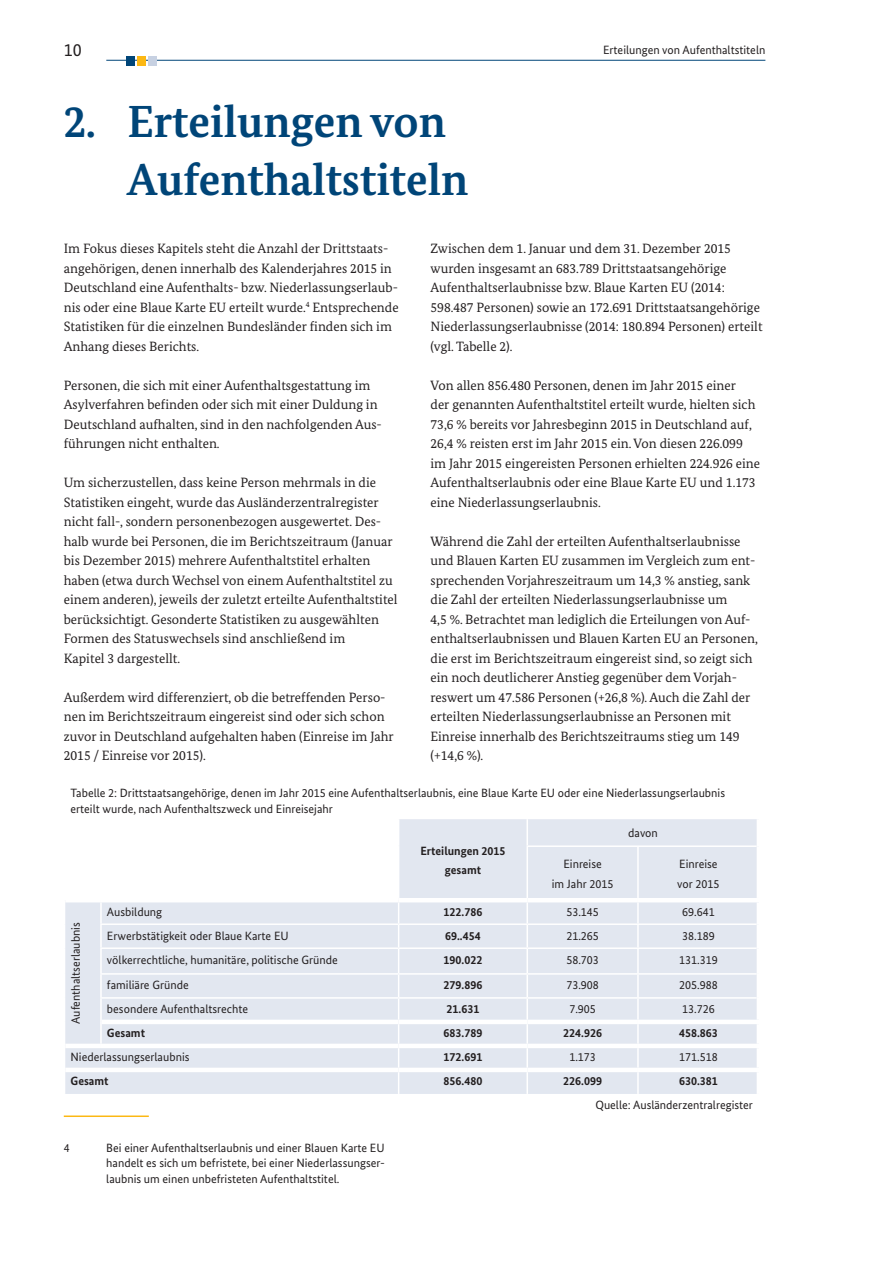
<style>
.page{position:relative;width:893px;height:1263px;background:#fff}
.page>*{position:absolute;margin:0;border:0;box-sizing:border-box;transform-origin:0 0}
.t1{font:700 45px/58.5px "Bundes Serif";color:#004578}
.t2{font:18px "Bundes Sans";color:#231f20}
.t3{font:13.5px/19.5px "Bundes Serif";color:#231f20}
.t4{font:12px/15.8px "Bundes Sans";color:#231f20;text-align:justify}
.t5{font:700 12px/19.5px "Bundes Sans";color:#231f20;text-align:center}
</style>
<div class="page">
<hr style="left:106px;top:60px;width:659px;height:1px;background:#004578">
<div style="left:126px;top:56px;width:9px;height:9px;background:#004578"></div>
<div style="left:137px;top:56px;width:9px;height:9px;background:#fcb814"></div>
<div style="left:148px;top:56px;width:9px;height:9px;background:#c7d1e2"></div>
<hr style="left:64px;top:1115px;width:85px;height:2px;background:#fcb814">
<div style="left:399px;top:819px;width:358px;height:275px;background:#e2e7f0"></div>
<hr style="left:526px;top:819px;width:2px;height:26px;background:#fff">
<hr style="left:526px;top:845px;width:112px;height:2px;background:#fff">
<hr style="left:526px;top:847px;width:2px;height:51px;background:#fff">
<hr style="left:638px;top:845px;width:119px;height:2px;background:#fff">
<hr style="left:637px;top:847px;width:2px;height:51px;background:#fff">
<hr style="left:526px;top:902px;width:2px;height:21px;background:#fff">
<hr style="left:637px;top:902px;width:2px;height:21px;background:#fff">
<hr style="left:399px;top:923px;width:128px;height:2px;background:#fff">
<hr style="left:527px;top:923px;width:111px;height:2px;background:#fff">
<hr style="left:526px;top:925px;width:2px;height:22px;background:#fff">
<hr style="left:638px;top:923px;width:119px;height:2px;background:#fff">
<hr style="left:637px;top:925px;width:2px;height:22px;background:#fff">
<hr style="left:399px;top:947px;width:128px;height:2px;background:#fff">
<hr style="left:527px;top:947px;width:111px;height:2px;background:#fff">
<hr style="left:526px;top:949px;width:2px;height:24px;background:#fff">
<hr style="left:638px;top:947px;width:119px;height:2px;background:#fff">
<hr style="left:637px;top:949px;width:2px;height:24px;background:#fff">
<hr style="left:399px;top:973px;width:128px;height:2px;background:#fff">
<hr style="left:527px;top:973px;width:111px;height:2px;background:#fff">
<hr style="left:526px;top:975px;width:2px;height:22px;background:#fff">
<hr style="left:638px;top:973px;width:119px;height:2px;background:#fff">
<hr style="left:637px;top:975px;width:2px;height:22px;background:#fff">
<hr style="left:399px;top:997px;width:128px;height:2px;background:#fff">
<hr style="left:527px;top:997px;width:111px;height:2px;background:#fff">
<hr style="left:526px;top:999px;width:2px;height:21px;background:#fff">
<hr style="left:638px;top:997px;width:119px;height:2px;background:#fff">
<hr style="left:637px;top:999px;width:2px;height:21px;background:#fff">
<hr style="left:526px;top:1024px;width:2px;height:20px;background:#fff">
<hr style="left:637px;top:1024px;width:2px;height:20px;background:#fff">
<hr style="left:526px;top:1048px;width:2px;height:20px;background:#fff">
<hr style="left:637px;top:1048px;width:2px;height:20px;background:#fff">
<div style="left:65px;top:902px;width:333px;height:192px;background:#e2e7f0"></div>
<hr style="left:526px;top:1072px;width:2px;height:22px;background:#fff">
<hr style="left:637px;top:1072px;width:2px;height:22px;background:#fff">
<hr style="left:399px;top:898px;width:128px;height:4px;background:#fff">
<hr style="left:527px;top:898px;width:111px;height:4px;background:#fff">
<hr style="left:638px;top:898px;width:123px;height:4px;background:#fff">
<hr style="left:65px;top:1068px;width:36px;height:4px;background:#fff">
<hr style="left:101px;top:1068px;width:298px;height:4px;background:#fff">
<hr style="left:399px;top:1068px;width:128px;height:4px;background:#fff">
<hr style="left:527px;top:1068px;width:111px;height:4px;background:#fff">
<hr style="left:638px;top:1068px;width:123px;height:4px;background:#fff">
<hr style="left:102px;top:1020px;width:297px;height:4px;background:#fff">
<hr style="left:399px;top:1020px;width:128px;height:4px;background:#fff">
<hr style="left:527px;top:1020px;width:111px;height:4px;background:#fff">
<hr style="left:638px;top:1020px;width:123px;height:4px;background:#fff">
<hr style="left:101px;top:1044px;width:298px;height:4px;background:#fff">
<hr style="left:399px;top:1044px;width:128px;height:4px;background:#fff">
<hr style="left:527px;top:1044px;width:111px;height:4px;background:#fff">
<hr style="left:638px;top:1044px;width:123px;height:4px;background:#fff">
<hr style="left:65px;top:1044px;width:36px;height:4px;background:#fff">
<h2 class="t2" style="left:64px;top:39px;width:19px">10</h2>
<p class="t4" style="left:603px;top:42px;width:164px">Erteilungen von Aufenthaltstiteln</p>
<p class="t1" style="left:128px;top:91px;width:342px;text-indent:-64px">2. Erteilungen von<br>Aufenthaltstiteln</p>
<p class="t3" style="left:64px;top:239px;width:336px">Im Fokus dieses Kapitels steht die Anzahl der Drittstaats&shy;angehörigen, denen innerhalb des Kalenderjahres 2015 in Deutschland eine Aufenthalts- bzw. Niederlassungserlaub&shy;nis oder eine Blaue Karte EU erteilt wurde.<sup>4</sup> Entsprechende Statistiken für die einzelnen Bundesländer finden sich im Anhang dieses Berichts.</p>
<p class="t3" style="left:64px;top:375px;width:320px">Personen, die sich mit einer Aufenthaltsgestattung im Asylverfahren befinden oder sich mit einer Duldung in Deutschland aufhalten, sind in den nachfolgenden Aus&shy;führungen nicht enthalten.</p>
<p class="t3" style="left:64px;top:473px;width:335px">Um sicherzustellen, dass keine Person mehrmals in die Statistiken eingeht, wurde das Ausländerzentralregister nicht fall-, sondern personenbezogen ausgewertet. Des&shy;halb wurde bei Personen, die im Berichtszeitraum (Januar bis Dezember 2015) mehrere Aufenthaltstitel erhalten haben (etwa durch Wechsel von einem Aufenthaltstitel zu einem anderen), jeweils der zuletzt erteilte Aufenthaltstitel berücksichtigt. Gesonderte Statistiken zu ausgewählten Formen des Statuswechsels sind anschließend im</p>
<p class="t3" style="left:64px;top:648px;width:118px">Kapitel 3 dargestellt.</p>
<p class="t3" style="left:64px;top:687px;width:331px">Außerdem wird differenziert, ob die betreffenden Perso&shy;nen im Berichtszeitraum eingereist sind oder sich schon zuvor in Deutschland aufgehalten haben (Einreise im Jahr 2015 / Einreise vor 2015).</p>
<p class="t3" style="left:431px;top:239px;width:334px">Zwischen dem 1. Januar und dem 31. Dezember 2015 wurden insgesamt an 683.789 Drittstaatsangehörige Aufenthaltserlaubnisse bzw. Blaue Karten EU (2014:<br>598.487 Personen) sowie an 172.691 Drittstaatsangehörige Niederlassungserlaubnisse (2014: 180.894 Personen) erteilt (vgl. Tabelle 2).</p>
<p class="t3" style="left:431px;top:375px;width:331px">Von allen 856.480 Personen, denen im Jahr 2015 einer<br>der genannten Aufenthaltstitel erteilt wurde, hielten sich 73,6 % bereits vor Jahresbeginn 2015 in Deutschland auf, 26,4 % reisten erst im Jahr 2015 ein. Von diesen 226.099 im Jahr 2015 eingereisten Personen erhielten 224.926 eine Aufenthaltserlaubnis oder eine Blaue Karte EU und 1.173 eine Niederlassungserlaubnis.</p>
<p class="t3" style="left:431px;top:531px;width:326px">Während die Zahl der erteilten Aufenthaltserlaubnisse und Blauen Karten EU zusammen im Vergleich zum ent&shy;sprechenden Vorjahreszeitraum um 14,3 % anstieg, sank die Zahl der erteilten Niederlassungserlaubnisse um</p>
<p class="t3" style="left:431px;top:609px;width:329px">4,5 %. Betrachtet man lediglich die Erteilungen von Auf&shy;enthaltserlaubnissen und Blauen Karten EU an Personen, die erst im Berichtszeitraum eingereist sind, so zeigt sich ein noch deutlicherer Anstieg gegenüber dem Vorjah&shy;reswert um 47.586 Personen (+26,8 %). Auch die Zahl der erteilten Niederlassungserlaubnisse an Personen mit Einreise innerhalb des Berichtszeitraums stieg um 149 (+14,6 %).</p>
<p class="t4" style="left:71px;top:785px;width:656px">Tabelle 2: Drittstaatsangehörige, denen im Jahr 2015 eine Aufenthaltserlaubnis, eine Blaue Karte EU oder eine Niederlassungserlaubnis erteilt wurde, nach Aufenthaltszweck und Einreisejahr</p>
<p class="t5" style="left:420px;top:841px;width:87px">Erteilungen 2015 gesamt</p>
<p class="t4" style="left:628px;top:825px;width:31px">davon</p>
<p class="t4" style="left:563px;top:856px;width:40px">Einreise</p>
<p class="t4" style="left:552px;top:875px;width:63px">im Jahr 2015</p>
<p class="t4" style="left:679px;top:856px;width:40px">Einreise</p>
<p class="t4" style="left:677px;top:875px;width:44px">vor 2015</p>
<p class="t4" style="left:107px;top:903px;width:57px">Ausbildung</p>
<p class="t5" style="left:444px;top:901px;width:40px">122.786</p>
<p class="t4" style="left:566px;top:903px;width:34px">53.145</p>
<p class="t4" style="left:682px;top:903px;width:34px">69.641</p>
<p class="t4" style="left:107px;top:927px;width:183px">Erwerbstätigkeit oder Blaue Karte EU</p>
<p class="t5" style="left:445px;top:925px;width:37px">69..454</p>
<p class="t4" style="left:566px;top:927px;width:34px">21.265</p>
<p class="t4" style="left:682px;top:927px;width:34px">38.189</p>
<p class="t4" style="left:107px;top:951px;width:232px">völkerrechtliche, humanitäre, politische Gründe</p>
<p class="t5" style="left:444px;top:949px;width:40px">190.022</p>
<p class="t4" style="left:566px;top:951px;width:34px">58.703</p>
<p class="t4" style="left:679px;top:951px;width:40px">131.319</p>
<p class="t4" style="left:107px;top:977px;width:83px">familiäre Gründe</p>
<p class="t5" style="left:444px;top:975px;width:40px">279.896</p>
<p class="t4" style="left:566px;top:977px;width:34px">73.908</p>
<p class="t4" style="left:679px;top:977px;width:40px">205.988</p>
<p class="t4" style="left:107px;top:1001px;width:143px">besondere Aufenthaltsrechte</p>
<p class="t5" style="left:447px;top:999px;width:34px">21.631</p>
<p class="t4" style="left:569px;top:1001px;width:28px">7.905</p>
<p class="t4" style="left:682px;top:1001px;width:34px">13.726</p>
<p class="t5" style="left:107px;top:1023px;width:40px">Gesamt</p>
<p class="t5" style="left:444px;top:1023px;width:40px">683.789</p>
<p class="t5" style="left:563px;top:1023px;width:40px">224.926</p>
<p class="t5" style="left:679px;top:1023px;width:40px">458.863</p>
<p class="t4" style="left:71px;top:1049px;width:120px">Niederlassungserlaubnis</p>
<p class="t5" style="left:444px;top:1047px;width:40px">172.691</p>
<p class="t4" style="left:569px;top:1049px;width:28px">1.173</p>
<p class="t4" style="left:679px;top:1049px;width:40px">171.518</p>
<p class="t5" style="left:71px;top:1071px;width:40px">Gesamt</p>
<p class="t5" style="left:444px;top:1071px;width:40px">856.480</p>
<p class="t5" style="left:563px;top:1071px;width:40px">226.099</p>
<p class="t5" style="left:679px;top:1071px;width:40px">630.381</p>
<p class="t4" style="left:595px;top:1097px;width:159px">Quelle: Ausländerzentralregister</p>
<p class="t4" style="left:68px;top:1024px;width:103px;rotate:-90deg">Aufenthaltserlaubnis</p>
<p class="t4" style="left:64px;top:1139px;width:7px">4</p>
<p class="t4" style="left:106px;top:1139px;width:280px">Bei einer Aufenthaltserlaubnis und einer Blauen Karte EU handelt es sich um befristete, bei einer Niederlassungser&shy;laubnis um einen unbefristeten Aufenthaltstitel.</p>
</div>
